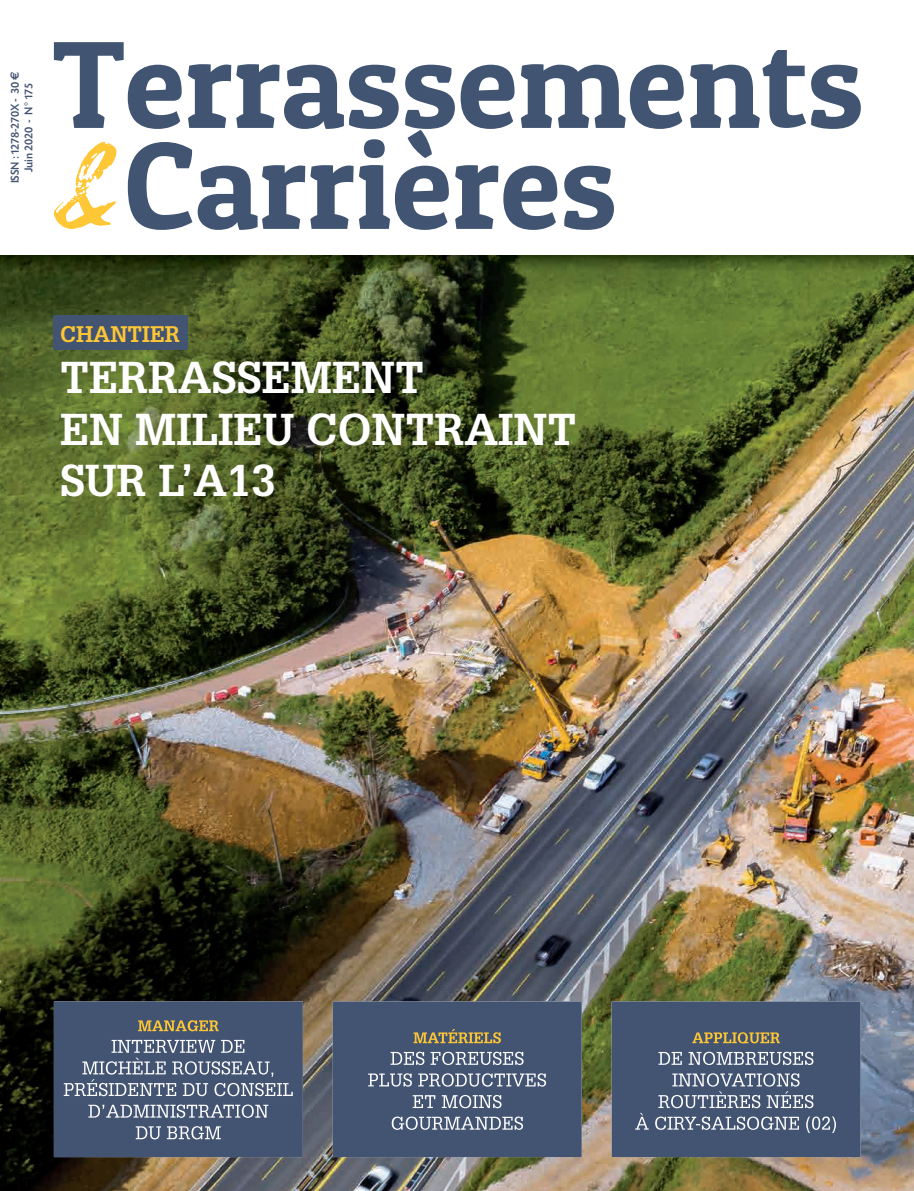
<style>
.page{position:relative;width:914px;height:1191px;background:#fff}
.page>*{position:absolute;margin:0;border:0;box-sizing:border-box;transform-origin:0 0}
.t1{font:700 43.5px/51.3px "Glypha";color:#fff}
.t2{font:700 22.05px "Glypha";color:#fdc634}
.t3{font:500 12px/13.5px "Today SB";letter-spacing:-.015em;color:#435472;text-align:center;scale:.94 1}
.s1{font-family:"Euro Sans";font-weight:700}
</style>
<div class="page">
<img style="left:0;top:275px;width:913px;height:915px">
<div style="left:54px;top:1001px;width:249px;height:155px;background:#435472"></div>
<img style="left:138px;top:1020px;width:80px;height:11px">
<img style="left:111px;top:1039px;width:134px;height:13px">
<img style="left:82px;top:1057px;width:193px;height:19px">
<img style="left:64px;top:1079px;width:229px;height:17px">
<img style="left:88px;top:1104px;width:181px;height:13px">
<img style="left:136px;top:1125px;width:85px;height:14px">
<div style="left:332px;top:1001px;width:249px;height:155px;background:#435472"></div>
<img style="left:413px;top:1028px;width:87px;height:15px">
<img style="left:390px;top:1051px;width:134px;height:13px">
<img style="left:368px;top:1073px;width:178px;height:13px">
<img style="left:412px;top:1094px;width:90px;height:14px">
<img style="left:391px;top:1116px;width:132px;height:13px">
<div style="left:611px;top:1001px;width:249px;height:155px;background:#435472"></div>
<img style="left:692px;top:1032px;width:87px;height:11px">
<img style="left:658px;top:1051px;width:155px;height:13px">
<img style="left:672px;top:1073px;width:128px;height:13px">
<img style="left:658px;top:1091px;width:155px;height:17px">
<img style="left:635px;top:1112px;width:200px;height:20px">
<img style="left:0;top:255px;width:913px;height:20px">
<svg style="left:690px;top:50px;width:170px;height:79px"></svg>
<svg style="left:54px;top:42px;width:629px;height:188px"></svg>
<div style="left:53px;top:314px;width:134px;height:35px;background:#435472"></div>
<p class="t3" style="left:9px;top:183px;width:120px;rotate:-90deg">ISSN : 1278-270X - 30 <span class="s1">€<br></span>Juin 2020 - N° 175</p>
<p class="t2" style="left:60px;top:320px;width:121px">CHANTIER</p>
<p class="t1" style="left:60px;top:351px;width:517px">TERRASSEMENT<br>EN MILIEU CONTRAINT<br>SUR L’A13</p>
</div>
